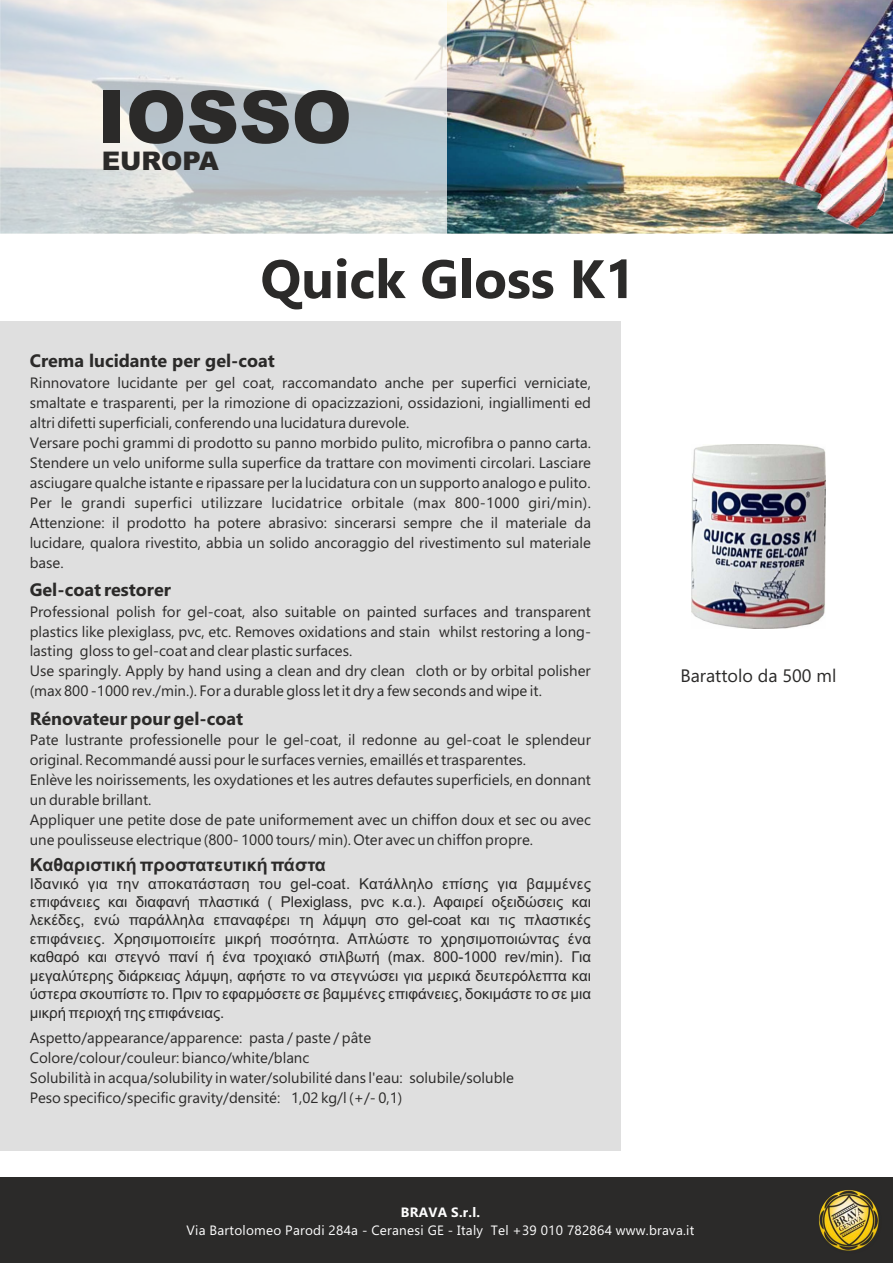
<style>
.page{position:relative;width:893px;height:1263px;background:#fff}
.page>*{position:absolute;margin:0;border:0;box-sizing:border-box;transform-origin:0 0}
.t1{font:900 72.75px "Arial";color:#2b2a29}
.t2{font:700 54px "Ebrima";color:#2b2a29}
.t3{font:900 25.65px "Arial";color:#2b2a29}
.t4{font:700 18px "Ebrima";color:#2b2a29}
.t5{font:700 18px "Arial";color:#2b2a29}
.t6{font:18px "Ebrima";color:#2b2a29}
.t7{font:15px/20px "Ebrima";color:#2b2a29}
.t8{font:15px/18.5px "Arial";color:#2b2a29;text-align:justify}
.t9{font:13.5px "Ebrima";letter-spacing:.02em;color:#fefefe}
.t10{font:700 13.5px "Ebrima";letter-spacing:.02em;color:#fefefe}
</style>
<div class="page">
<div style="left:0;top:321px;width:621px;height:829px;background:#dfdfdf"></div>
<div style="left:0;top:1178px;width:893px;height:85px;background:#2b2a29"></div>
<img style="left:819px;top:1190px;width:60px;height:61px">
<img style="left:446px;top:0;width:447px;height:234px">
<img style="left:779px;top:0;width:114px;height:229px">
<div style="left:0;top:0;width:446px;height:234px;background:#fefefe;opacity:.72"></div>
<img style="left:692px;top:445px;width:133px;height:183px">
<h1 class="t1" style="left:98px;top:91px;width:256px">IOSSO</h1>
<h3 class="t3" style="left:102px;top:152px;width:119px">EUROPA</h3>
<h2 class="t2" style="left:260px;top:258px;width:377px">Quick Gloss K1</h2>
<p class="t4" style="left:30px;top:354px;width:247px">Crema lucidante per gel-coat</p>
<p class="t7" style="left:30px;top:374px;width:563px;text-align:justify">Rinnovatore lucidante per gel coat, raccomandato anche per superfici verniciate, smaltate e trasparenti, per la rimozione di opacizzazioni, ossidazioni, ingiallimenti ed altri difetti superficiali, conferendo una lucidatura durevole.</p>
<p class="t7" style="left:30px;top:434px;width:563px;text-align:justify">Versare pochi grammi di prodotto su panno morbido pulito, microfibra o panno carta.<br>Stendere un velo uniforme sulla superfice da trattare con movimenti circolari. Lasciare asciugare qualche istante e ripassare per la lucidatura con un supporto analogo e pulito.</p>
<p class="t7" style="left:30px;top:494px;width:563px;text-align:justify">Per le grandi superfici utilizzare lucidatrice orbitale (max 800-1000 giri/min).<br>Attenzione: il prodotto ha potere abrasivo: sincerarsi sempre che il materiale da lucidare, qualora rivestito, abbia un solido ancoraggio del rivestimento sul materiale base.</p>
<p class="t7" style="left:30px;top:603px;width:563px;text-align:justify">Professional polish for gel-coat, also suitable on painted surfaces and transparent plastics like plexiglass, pvc, etc. Removes oxidations and stain whilst restoring a long&shy;lasting gloss to gel-coat and clear plastic surfaces.</p>
<p class="t4" style="left:30px;top:583px;width:143px">Gel-coat restorer</p>
<p class="t7" style="left:30px;top:662px;width:562px">Use sparingly. Apply by hand using a clean and dry clean cloth or by orbital polisher (max 800 -1000 rev./min.). For a durable gloss let it dry a few seconds and wipe it.</p>
<p class="t4" style="left:30px;top:711px;width:215px">Rénovateur pour gel-coat</p>
<p class="t7" style="left:30px;top:731px;width:563px">Pate lustrante professionelle pour le gel-coat, il redonne au gel-coat le splendeur original. Recommandé aussi pour le surfaces vernies, emaillés et trasparentes.</p>
<p class="t7" style="left:30px;top:771px;width:563px">Enlève les noirissements, les oxydationes et les autres defautes superficiels, en donnant un durable brillant.</p>
<p class="t7" style="left:30px;top:811px;width:563px">Appliquer une petite dose de pate uniformement avec un chiffon doux et sec ou avec une poulisseuse electrique (800- 1000 tours/ min). Oter avec un chiffon propre.</p>
<p class="t5" style="left:30px;top:858px;width:298px">Καθαριστική προστατευτική πάστα</p>
<p class="t8" style="left:30px;top:875px;width:563px">Ιδανικό για την αποκατάσταση του gel-coat. Κατάλληλο επίσης για βαμμένες επιφάνειες και διαφανή πλαστικά ( Plexiglass, pvc κ.α.). Αφαιρεί οξειδώσεις και λεκέδες, ενώ παράλληλα επαναφέρει τη λάμψη στο gel-coat και τις πλαστικές επιφάνειες. Χρησιμοποιείτε μικρή ποσότητα. Απλώστε το χρησιμοποιώντας ένα καθαρό και στεγνό πανί ή ένα τροχιακό στιλβωτή (max. 800-1000 rev/min). Για μεγαλύτερης διάρκειας λάμψη, αφήστε το να στεγνώσει για μερικά δευτερόλεπτα και ύστερα σκουπίστε το. Πριν το εφαρμόσετε σε βαμμένες επιφάνειες, δοκιμάστε το σε μια μικρή περιοχή της επιφάνειας.</p>
<p class="t7" style="left:30px;top:1029px;width:343px">Aspetto/appearance/apparence: pasta / paste / pâte</p>
<p class="t7" style="left:30px;top:1049px;width:281px">Colore/colour/couleur: bianco/white/blanc</p>
<p class="t7" style="left:30px;top:1069px;width:486px">Solubilità in acqua/solubility in water/solubilité dans l'eau: solubile/soluble</p>
<p class="t7" style="left:30px;top:1089px;width:374px">Peso specifico/specific gravity/densité: 1,02 kg/l (+/- 0,1)</p>
<p class="t6" style="left:680px;top:668px;width:158px">Barattolo da 500 ml</p>
<p class="t10" style="left:401px;top:1207px;width:81px">BRAVA S.r.l.</p>
<p class="t9" style="left:187px;top:1225px;width:509px">Via Bartolomeo Parodi 284a - Ceranesi GE - Italy Tel +39 010 782864 www.brava.it</p>
</div>
